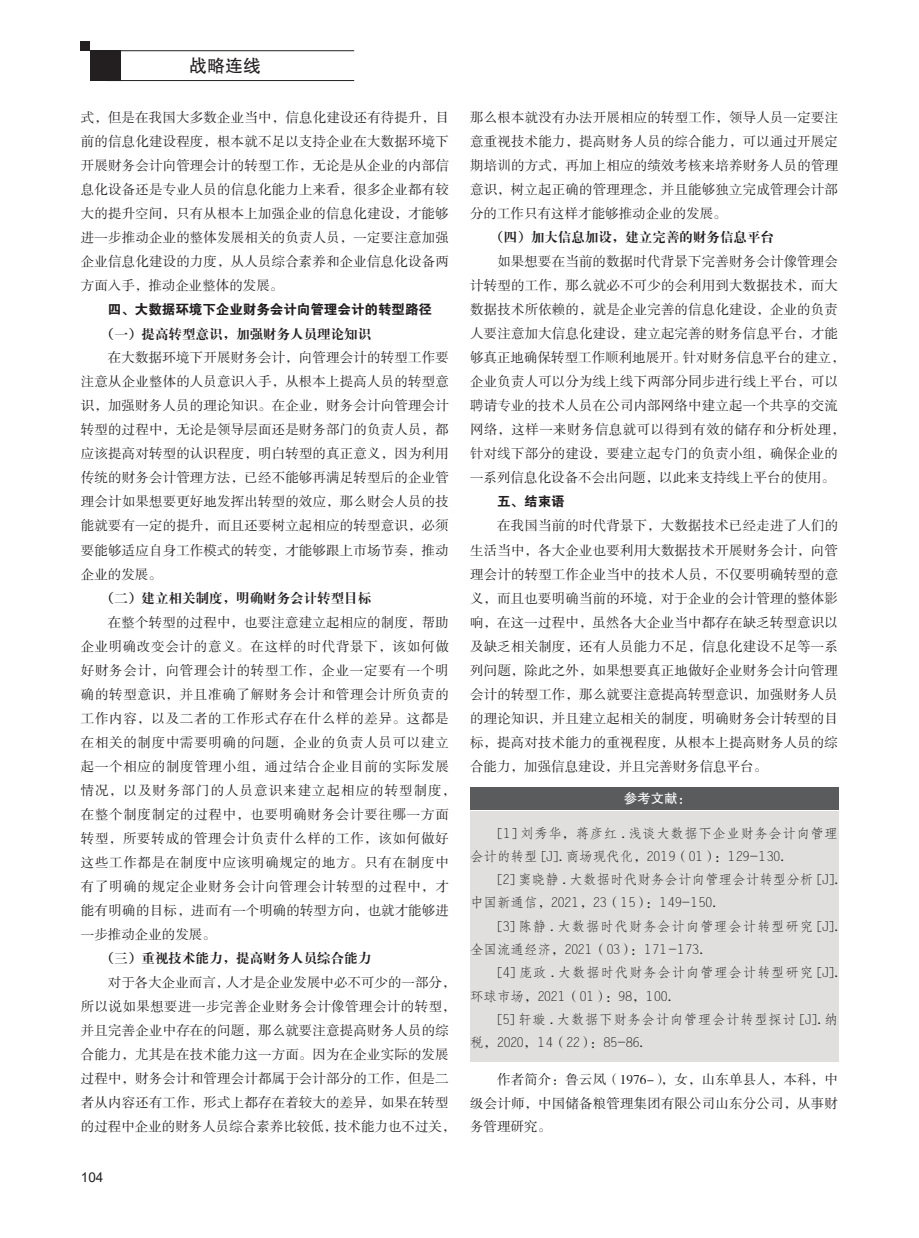
<style>
.page{position:relative;width:919px;height:1238px;background:#fff}
.page>*{position:absolute;margin:0;border:0;box-sizing:border-box;transform-origin:0 0}
.t1{font:18px "FZHTK GBK1 0";color:#231f20}
.t2{font:13.5px/24px "FZSSK GBK1 0";letter-spacing:.01em;color:#231f20;text-align:justify}
.t3{font:13.5px/24px "FZSSK GBK1 0";letter-spacing:.05em;color:#231f20}
.t4{font:13.5px/23.2px "FZFSK GBK1 0";letter-spacing:.055em;color:#231f20}
.t5{font:13.5px "H Ya 4 gj";color:#231f20}
.t6{font:13.5px/23.2px "FZFSK GBK1 0";letter-spacing:.035em;color:#231f20}
.t7{font:13.5px/23.2px "FZFSK GBK1 0";letter-spacing:.005em;color:#231f20}
.t8{font:13.5px/23.2px "FZFSK GBK1 0";letter-spacing:.045em;color:#231f20}
.t9{font:13.5px "FZDHTK GBK1 0";color:#231f20}
.t10{font:13.5px "FZHTK GBK1 0";color:#fff}
.t11{font:13.5px "Arial";color:#231f20}
</style>
<div class="page">
<hr style="left:106px;top:80px;width:248px;height:1px;background:#231f20">
<hr style="left:106px;top:50px;width:248px;height:1px;background:#231f20">
<div style="left:81px;top:41px;width:9px;height:9px;background:#231f20"></div>
<div style="left:90px;top:50px;width:30px;height:31px;background:#231f20"></div>
<div style="left:470px;top:787px;width:368px;height:22px;background:#595b5d"></div>
<div style="left:470px;top:811px;width:368px;height:64px;background:#e0dfde"></div>
<div style="left:470px;top:857px;width:368px;height:65px;background:#e0dfde"></div>
<div style="left:470px;top:904px;width:368px;height:64px;background:#e0dfde"></div>
<div style="left:470px;top:950px;width:368px;height:65px;background:#e0dfde"></div>
<div style="left:470px;top:997px;width:368px;height:64px;background:#e0dfde"></div>
<h1 class="t1" style="left:189px;top:56px;width:73px">战略连线</h1>
<p class="t2" style="left:81px;top:106px;width:369px">式，但是在我国大多数企业当中，信息化建设还有待提升，目前的信息化建设程度，根本就不足以支持企业在大数据环境下开展财务会计向管理会计的转型工作，无论是从企业的内部信息化设备还是专业人员的信息化能力上来看，很多企业都有较大的提升空间，只有从根本上加强企业的信息化建设，才能够进一步推动企业的整体发展相关的负责人员，一定要注意加强企业信息化建设的力度，从人员综合素养和企业信息化设备两方面入手，推动企业整体的发展。</p>
<p class="t9" style="left:108px;top:302px;width:326px">四、大数据环境下企业财务会计向管理会计的转型路径</p>
<p class="t5" style="left:101px;top:327px;width:272px">（一）提高转型意识，加强财务人员理论知识</p>
<p class="t2" style="left:81px;top:346px;width:369px;text-indent:27px">在大数据环境下开展财务会计，向管理会计的转型工作要注意从企业整体的人员意识入手，从根本上提高人员的转型意识，加强财务人员的理论知识。在企业，财务会计向管理会计转型的过程中，无论是领导层面还是财务部门的负责人员，都应该提高对转型的认识程度，明白转型的真正意义，因为利用传统的财务会计管理方法，已经不能够再满足转型后的企业管理会计如果想要更好地发挥出转型的效应，那么财会人员的技能就要有一定的提升，而且还要树立起相应的转型意识，必须要能够适应自身工作模式的转变，才能够跟上市场节奏，推动企业的发展。</p>
<p class="t5" style="left:101px;top:591px;width:272px">（二）建立相关制度，明确财务会计转型目标</p>
<p class="t3" style="left:81px;top:610px;width:376px;text-indent:27px">在整个转型的过程中，也要注意建立起相应的制度，帮助企业明确改变会计的意义。在这样的时代背景下，该如何做好财务会计，向管理会计的转型工作，企业一定要有一个明确的转型意识，并且准确了解财务会计和管理会计所负责的工作内容，以及二者的工作形式存在什么样的差异。这都是在相关的制度中需要明确的问题，企业的负责人员可以建立起一个相应的制度管理小组，通过结合企业目前的实际发展情况，以及财务部门的人员意识来建立起相应的转型制度，在整个制度制定的过程中，也要明确财务会计要往哪一方面转型，所要转成的管理会计负责什么样的工作，该如何做好这些工作都是在制度中应该明确规定的地方。只有在制度中有了明确的规定企业财务会计向管理会计转型的过程中，才能有明确的目标，进而有一个明确的转型方向，也就才能够进一步推动企业的发展。</p>
<p class="t5" style="left:101px;top:951px;width:272px">（三）重视技术能力，提高财务人员综合能力</p>
<p class="t2" style="left:81px;top:970px;width:376px;text-align:left;text-indent:27px">对于各大企业而言，人才是企业发展中必不可少的一部分，所以说如果想要进一步完善企业财务会计像管理会计的转型，并且完善企业中存在的问题，那么就要注意提高财务人员的综合能力，尤其是在技术能力这一方面。因为在企业实际的发展过程中，财务会计和管理会计都属于会计部分的工作，但是二者从内容还有工作，形式上都存在着较大的差异，如果在转型的过程中企业的财务人员综合素养比较低，技术能力也不过关，</p>
<p class="t11" style="left:81px;top:1167px;width:24px">104</p>
<p class="t2" style="left:470px;top:106px;width:369px">那么根本就没有办法开展相应的转型工作，领导人员一定要注意重视技术能力，提高财务人员的综合能力，可以通过开展定期培训的方式，再加上相应的绩效考核来培养财务人员的管理意识，树立起正确的管理理念，并且能够独立完成管理会计部分的工作只有这样才能够推动企业的发展。</p>
<p class="t5" style="left:490px;top:231px;width:285px">（四）加大信息加设，建立完善的财务信息平台</p>
<p class="t2" style="left:470px;top:250px;width:376px;text-align:left;text-indent:27px">如果想要在当前的数据时代背景下完善财务会计像管理会计转型的工作，那么就必不可少的会利用到大数据技术，而大数据技术所依赖的，就是企业完善的信息化建设，企业的负责人要注意加大信息化建设，建立起完善的财务信息平台，才能够真正地确保转型工作顺利地展开。针对财务信息平台的建立，企业负责人可以分为线上线下两部分同步进行线上平台，可以聘请专业的技术人员在公司内部网络中建立起一个共享的交流网络，这样一来财务信息就可以得到有效的储存和分析处理，针对线下部分的建设，要建立起专门的负责小组，确保企业的一系列信息化设备不会出问题，以此来支持线上平台的使用。</p>
<p class="t9" style="left:497px;top:494px;width:69px">五、结束语</p>
<p class="t2" style="left:470px;top:514px;width:369px;text-indent:27px">在我国当前的时代背景下，大数据技术已经走进了人们的生活当中，各大企业也要利用大数据技术开展财务会计，向管理会计的转型工作企业当中的技术人员，不仅要明确转型的意义，而且也要明确当前的环境，对于企业的会计管理的整体影响，在这一过程中，虽然各大企业当中都存在缺乏转型意识以及缺乏相关制度，还有人员能力不足，信息化建设不足等一系列问题，除此之外，如果想要真正地做好企业财务会计向管理会计的转型工作，那么就要注意提高转型意识，加强财务人员的理论知识，并且建立起相关的制度，明确财务会计转型的目标，提高对技术能力的重视程度，从根本上提高财务人员的综合能力，加强信息建设，并且完善财务信息平台。</p>
<p class="t10" style="left:623px;top:791px;width:69px">参考文献：</p>
<p class="t6" style="left:470px;top:821px;width:369px;text-indent:27px">[1] 刘秀华，蒋彦红 . 浅谈大数据下企业财务会计向管理会计的转型 [J]. 商场现代化，2019（01）：129-130.</p>
<p class="t7" style="left:470px;top:868px;width:369px;text-indent:27px">[2] 窦晓静 . 大数据时代财务会计向管理会计转型分析 [J].中国新通信，2021，23（15）：149-150.</p>
<p class="t4" style="left:470px;top:914px;width:369px;text-indent:27px">[3] 陈静 . 大数据时代财务会计向管理会计转型研究 [J].全国流通经济，2021（03）：171-173.</p>
<p class="t4" style="left:470px;top:961px;width:369px;text-indent:27px">[4] 庞政 . 大数据时代财务会计向管理会计转型研究 [J].环球市场，2021（01）：98，100.</p>
<p class="t8" style="left:470px;top:1007px;width:369px;text-indent:27px">[5] 轩璇 . 大数据下财务会计向管理会计转型探讨 [J]. 纳税，2020，14（22）：85-86.</p>
<p class="t2" style="left:470px;top:1068px;width:369px;line-height:23.2px;text-indent:27px">作者简介：鲁云凤（1976-），女，山东单县人，本科，中级会计师，中国储备粮管理集团有限公司山东分公司，从事财务管理研究。</p>
</div>
